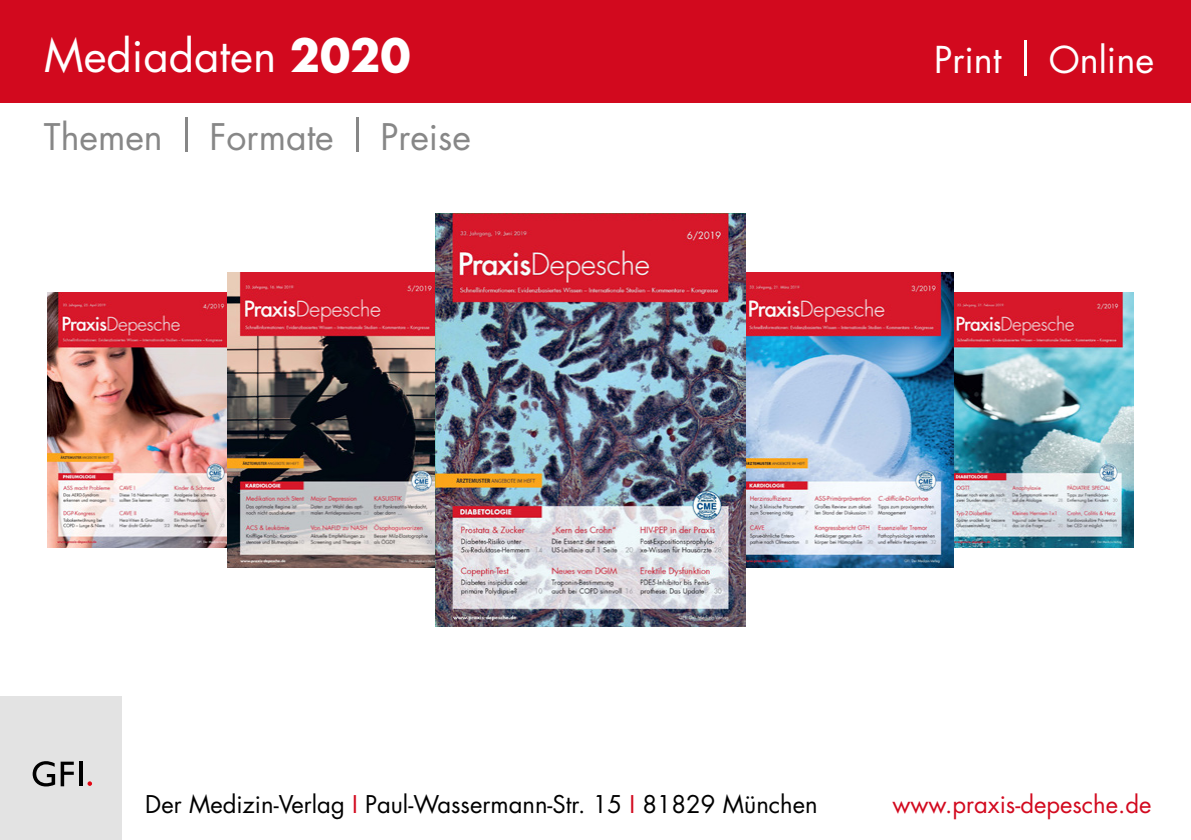
<style>
.page{position:relative;width:1191px;height:840px;background:#fff}
.page>*{position:absolute;margin:0;border:0;box-sizing:border-box;transform-origin:0 0}
.t1{font:44px "Futura Std";color:#fff}
.t2{font:36px "Futura Std";color:#fff}
.t3{font:35.6px "Futura Std";color:#878787}
.t4{font:23.8px "Futura Std";color:#000}
.t5{font:23.8px "Futura Std";color:#d2091e}
.s1{font-weight:700}
.s2{color:#d2091e}
</style>
<div class="page">
<div style="left:0;top:696px;width:122px;height:143px;background:#e3e3e3"></div>
<svg style="left:33px;top:761px;width:22px;height:25px"></svg>
<svg style="left:61px;top:761px;width:13px;height:24px"></svg>
<hr style="left:79px;top:761px;width:3px;height:24px;background:#000">
<svg style="left:87px;top:781px;width:5px;height:4px"></svg>
<div style="left:0;top:0;width:1191px;height:102px;background:#d2091e"></div>
<hr style="left:185px;top:117px;width:2px;height:34px;background:#878787">
<hr style="left:356px;top:117px;width:2px;height:34px;background:#878787">
<hr style="left:1023px;top:40px;width:3px;height:35px;background:#fff">
<img style="left:47px;top:292px;width:181px;height:255px">
<img style="left:953px;top:292px;width:180px;height:255px">
<img style="left:228px;top:272px;width:207px;height:295px">
<img style="left:745px;top:272px;width:208px;height:295px">
<img style="left:435px;top:213px;width:310px;height:413px">
<h2 class="t2" style="left:290px;top:13px;width:71px">print</h2>
<h1 class="t1" style="left:44px;top:27px;width:368px">Mediadaten <span class="s1">2020</span></h1>
<h2 class="t2" style="left:934px;top:37px;width:69px">Print</h2>
<h2 class="t2" style="left:1048px;top:37px;width:107px">Online</h2>
<h3 class="t3" style="left:44px;top:114px;width:120px">Themen</h3>
<h3 class="t3" style="left:209px;top:114px;width:126px">Formate</h3>
<h3 class="t3" style="left:380px;top:114px;width:92px">Preise</h3>
<p class="t4" style="left:145px;top:788px;width:674px">Der Medizin-Verlag <span class="s2">I</span> Paul-Wassermann-Str. 15 <span class="s2">I</span> 81829 München</p>
<p class="t5" style="left:892px;top:788px;width:261px">www.praxis-depesche.de</p>
</div>
